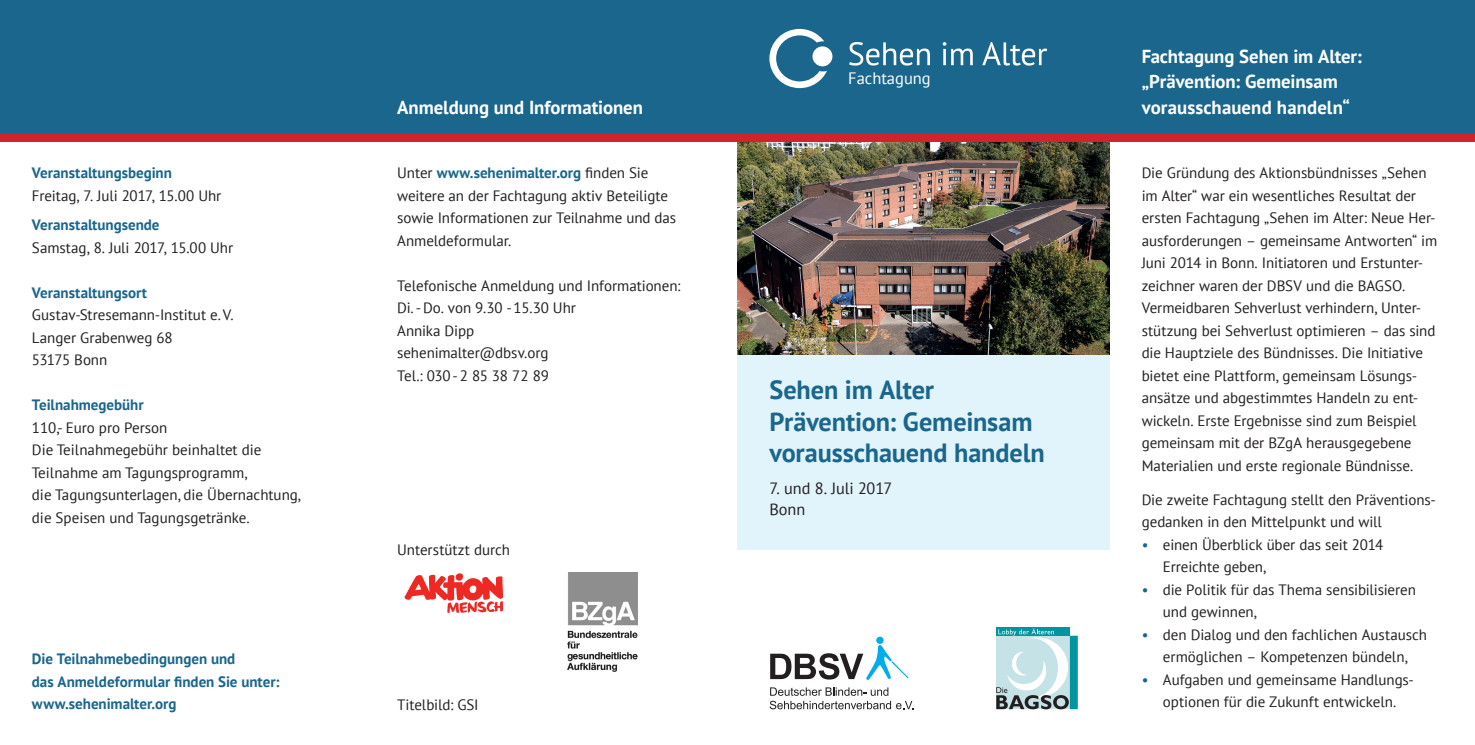
<style>
.page{position:relative;width:1475px;height:745px;background:#fff}
.page>*{position:absolute;margin:0;border:0;box-sizing:border-box;transform-origin:0 0}
._3__Headline_15_pt_b{font:700 26.25px/31.2px "PT Sans";letter-spacing:-.005em;color:#1a668c}
._3__Headline_15_pt_b-2{font:700 18.75px/25px "PT Sans";color:#fff}
.t1{font:16.5px "PT Sans";color:#fff}
._3__Headline_15_pt_b-3{font:16.25px/21.2px "PT Sans";letter-spacing:-.01em;color:#231f20}
._1__Copy_12pt{font:15px/22.5px "PT Sans";letter-spacing:-.005em;color:#231f20}
._5__Copy_12_pt_bold{font:700 15px "PT Sans";color:#1a668c}
._1__Copy_12pt-2{font:15px "PT Sans";letter-spacing:-.035em;color:#231f20}
.s1{font-weight:700;color:#1a668c}
.s2{color:#1a668c}
</style>
<div class="page">
<div style="left:737px;top:142px;width:372px;height:407px;background:#e1f4fc"></div>
<img style="left:737px;top:142px;width:372px;height:212px">
<div style="left:0;top:0;width:1474px;height:142px;background:#1a668c"></div>
<div style="left:0;top:135px;width:1474px;height:7px;background:#d1232a"></div>
<svg style="left:404px;top:573px;width:100px;height:39px"></svg>
<img style="left:567px;top:572px;width:70px;height:98px">
<svg style="left:849px;top:42px;width:80px;height:23px"></svg>
<svg style="left:942px;top:42px;width:30px;height:23px"></svg>
<svg style="left:982px;top:42px;width:64px;height:23px"></svg>
<div style="left:812px;top:46px;width:20px;height:20px;background:#fff;border-radius:50%"></div>
<svg style="left:769px;top:29px;width:57px;height:59px"></svg>
<div style="left:876px;top:636px;width:7px;height:7px;background:#00acec;border-radius:50%"></div>
<svg style="left:770px;top:645px;width:138px;height:35px"></svg>
<svg style="left:769px;top:687px;width:144px;height:21px"></svg>
<div style="left:996px;top:627px;width:73px;height:8px;background:#0095a1"></div>
<div style="left:1069px;top:635px;width:8px;height:73px;background:#0095a1"></div>
<svg style="left:996px;top:628px;width:72px;height:81px"></svg>
<p class="_5__Copy_12_pt_bold" style="left:32px;top:163px;width:141px">Veranstaltungsbeginn</p>
<p class="_1__Copy_12pt" style="left:32px;top:183px;width:191px">Freitag, 7. Juli 2017, 15.00 Uhr</p>
<p class="_5__Copy_12_pt_bold" style="left:32px;top:215px;width:129px">Veranstaltungsende</p>
<p class="_1__Copy_12pt" style="left:32px;top:236px;width:203px">Samstag, 8. Juli 2017, 15.00 Uhr</p>
<p class="_5__Copy_12_pt_bold" style="left:32px;top:282px;width:117px">Veranstaltungsort</p>
<p class="_1__Copy_12pt" style="left:32px;top:303px;width:203px">Gustav-Stresemann-Institut e.V.</p>
<p class="_1__Copy_12pt" style="left:32px;top:326px;width:142px">Langer Grabenweg 68</p>
<p class="_1__Copy_12pt-2" style="left:32px;top:350px;width:77px">53175 Bonn</p>
<p class="_5__Copy_12_pt_bold" style="left:32px;top:395px;width:113px">Teilnahmegebühr</p>
<p class="_1__Copy_12pt" style="left:32px;top:416px;width:137px">110,- Euro pro Person</p>
<p class="_1__Copy_12pt" style="left:32px;top:438px;width:270px">Die Teilnahmegebühr beinhaltet die Teilnahme am Tagungsprogramm,<br>die Tagungsunterlagen, die Übernachtung, die Speisen und Tagungsgetränke.</p>
<p class="_3__Headline_15_pt_b-2" style="left:397px;top:94px;width:247px">Anmeldung und Informationen</p>
<p class="_1__Copy_12pt" style="left:397px;top:161px;width:280px">Unter <span class="s1">www.sehenimalter.org</span> finden Sie weitere an der Fachtagung aktiv Beteiligte sowie Informationen zur Teilnahme und das Anmeldeformular.</p>
<p class="_1__Copy_12pt" style="left:397px;top:273px;width:285px">Telefonische Anmeldung und Informationen:</p>
<p class="_1__Copy_12pt" style="left:397px;top:296px;width:180px">Di. - Do. von 9.30 - 15.30 Uhr</p>
<p class="_1__Copy_12pt" style="left:397px;top:318px;width:79px">Annika Dipp</p>
<p class="_1__Copy_12pt" style="left:397px;top:341px;width:153px">sehenimalter@dbsv.org</p>
<p class="_1__Copy_12pt" style="left:397px;top:363px;width:153px">Tel.: 030 - 2 85 38 72 89</p>
<p class="_1__Copy_12pt" style="left:397px;top:538px;width:114px">Unterstützt durch</p>
<p class="_5__Copy_12_pt_bold" style="left:32px;top:648px;width:205px">Die Teilnahmebedingungen und</p>
<p class="_5__Copy_12_pt_bold" style="left:32px;top:671px;width:249px">das Anmeldeformular finden Sie unter:</p>
<p class="_5__Copy_12_pt_bold" style="left:32px;top:693px;width:146px">www.sehenimalter.org</p>
<p class="_1__Copy_12pt" style="left:397px;top:692px;width:83px">Titelbild: GSI</p>
<p class="t1" style="left:848px;top:68px;width:84px">Fachtagung</p>
<p class="_3__Headline_15_pt_b" style="left:769px;top:373px;width:277px">Sehen im Alter<br>Prävention: Gemeinsam vorausschauend handeln</p>
<p class="_3__Headline_15_pt_b-3" style="left:769px;top:476px;width:124px">7. und 8. Juli 2017<br>Bonn</p>
<p class="_3__Headline_15_pt_b-2" style="left:1141px;top:44px;width:222px">Fachtagung Sehen im Alter: „Prävention: Gemeinsam vorausschauend handeln“</p>
<p class="_1__Copy_12pt" style="left:1141px;top:161px;width:297px">Die Gründung des Aktionsbündnisses „Sehen im Alter“ war ein wesentliches Resultat der ersten Fachtagung „Sehen im Alter: Neue Her&shy;ausforderungen – gemeinsame Antworten“ im Juni 2014 in Bonn. Initiatoren und Erstunter&shy;zeichner waren der DBSV und die BAGSO.<br>Vermeidbaren Sehverlust verhindern, Unter&shy;stützung bei Sehverlust optimieren – das sind die Hauptziele des Bündnisses. Die Initiative bietet eine Plattform, gemeinsam Lösungs&shy;ansätze und abgestimmtes Handeln zu ent&shy;wickeln. Erste Ergebnisse sind zum Beispiel gemeinsam mit der BZgA herausgegebene Materialien und erste regionale Bündnisse.</p>
<p class="_1__Copy_12pt" style="left:1141px;top:487px;width:295px">Die zweite Fachtagung stellt den Präventions&shy;gedanken in den Mittelpunkt und will</p>
<p class="_1__Copy_12pt" style="left:1162px;top:532px;width:222px;text-indent:-21px"><span class="s2">•</span> einen Überblick über das seit 2014<br>Erreichte geben,</p>
<p class="_1__Copy_12pt" style="left:1162px;top:577px;width:254px;text-indent:-21px"><span class="s2">•</span> die Politik für das Thema sensibilisieren und gewinnen,</p>
<p class="_1__Copy_12pt" style="left:1141px;top:622px;width:287px;text-align:center"><span class="s2">•</span> den Dialog und den fachlichen Austausch ermöglichen – Kompetenzen bündeln,</p>
<p class="_1__Copy_12pt" style="left:1141px;top:667px;width:274px;text-align:center"><span class="s2">•</span> Aufgaben und gemeinsame Handlungs&shy;optionen für die Zukunft entwickeln.</p>
</div>
